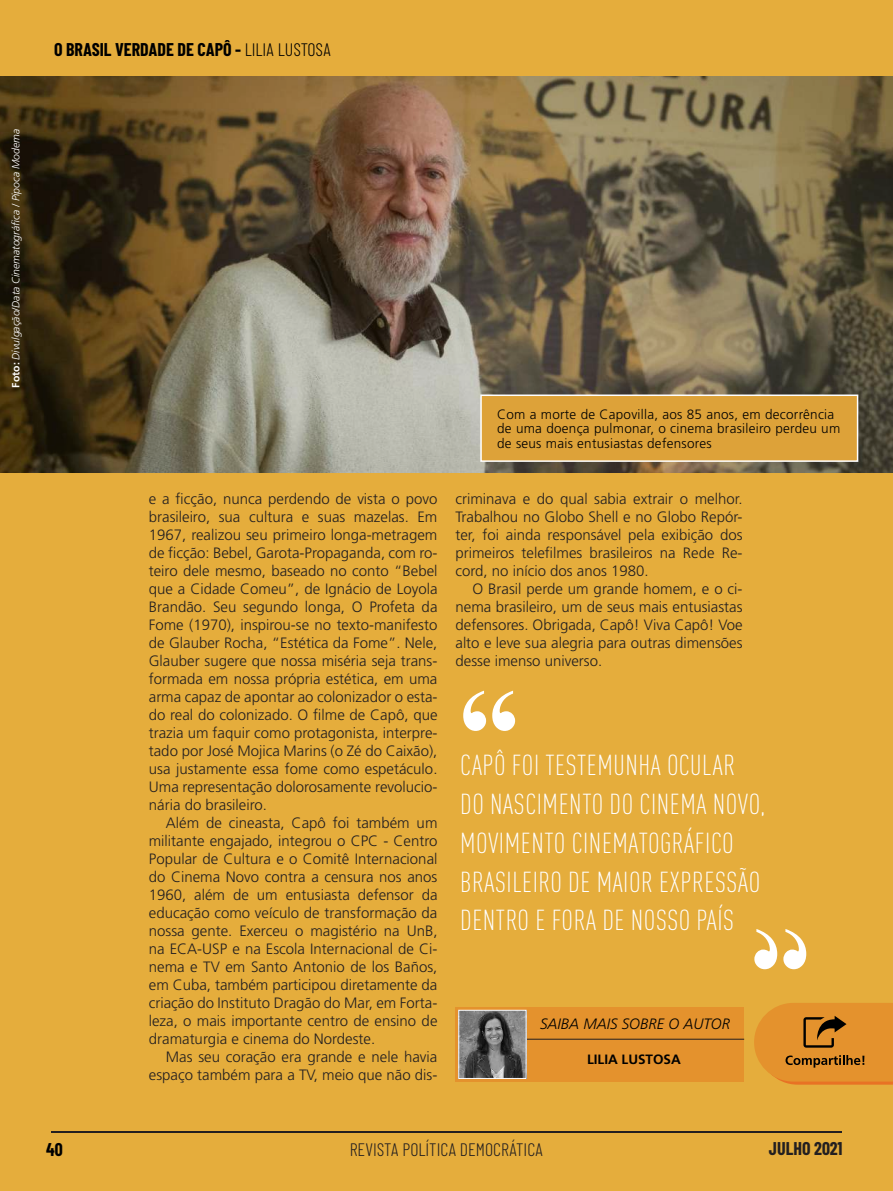
<style>
.page{position:relative;width:893px;height:1191px;background:#e5ad3c}
.page>*{position:absolute;margin:0;border:0;box-sizing:border-box;transform-origin:0 0}
.t1{font:700 123.6px "Times New Roman";color:#fff}
.t2{font:300 condensed 28.5px/38.8px "DIN Pro";letter-spacing:.02em;color:#fff}
.t3{font:700 18px "Barlow Condensed";color:#000}
.t4{font:300 18px "Barlow Condensed";color:#231f20}
.t5{font:700 18px "Barlow Condensed";color:#231f20}
.t6{font:300 15px/18px "Frutiger LT Std";color:#231f20;text-align:justify}
.t7{font:italic 300 15px "Frutiger LT Std";color:#000}
.t8{font:300 13.5px/14.2px "Frutiger LT Std";letter-spacing:.02em;color:#000}
.t9{font:700 13.5px "Frutiger LT Std";color:#000}
.t10{font:italic 300 10.5px "Frutiger LT Std";color:#fff}
.s1{font-weight:300}
.s2{font-weight:700;font-style:normal}
</style>
<div class="page">
<hr style="left:51px;top:1131px;width:791px;height:1px;background:#231f20">
<img style="left:0;top:77px;width:893px;height:396px">
<div style="left:481px;top:395px;width:377px;height:66px;background:#dda239"></div>
<div style="left:480px;top:394px;width:378px;height:68px;border:2px solid #fff"></div>
<div style="left:455px;top:1007px;width:289px;height:75px;background:#e4922d"></div>
<hr style="left:526px;top:1039px;width:218px;height:1px;background:#231f20">
<img style="left:460px;top:1012px;width:64px;height:64px">
<div style="left:458px;top:1010px;width:68px;height:68px;border:1px solid #fff"></div>
<svg style="left:754px;top:1003px;width:139px;height:81px;background:#d5892a"></svg>
<p class="t3" style="left:54px;top:43px;width:279px">O BRASIL VERDADE DE CAPÔ - <span class="s1">LILIA LUSTOSA</span></p>
<p class="t10" style="left:11px;top:387px;width:261px;rotate:-90deg"><span class="s2">Foto:</span> Divulgação/Data Cinematográfica / Pipoca Moderna</p>
<p class="t6" style="left:149px;top:490px;width:290px">e a ficção, nunca perdendo de vista o povo brasileiro, sua cultura e suas mazelas. Em 1967, realizou seu primeiro longa-metragem de ficção: Bebel, Garota-Propaganda, com ro&shy;teiro dele mesmo, baseado no conto “Bebel que a Cidade Comeu”, de Ignácio de Loyola Brandão. Seu segundo longa, O Profeta da Fome (1970), inspirou-se no texto-manifesto de Glauber Rocha, “Estética da Fome”. Nele, Glauber sugere que nossa miséria seja trans&shy;formada em nossa própria estética, em uma arma capaz de apontar ao colonizador o esta&shy;do real do colonizado. O filme de Capô, que trazia um faquir como protagonista, interpre&shy;tado por José Mojica Marins (o Zé do Caixão), usa justamente essa fome como espetáculo.<br>Uma representação dolorosamente revolucio&shy;nária do brasileiro.</p>
<p class="t6" style="left:149px;top:814px;width:290px;text-indent:17px">Além de cineasta, Capô foi também um militante engajado, integrou o CPC - Centro Popular de Cultura e o Comitê Internacional do Cinema Novo contra a censura nos anos 1960, além de um entusiasta defensor da educação como veículo de transformação da nossa gente. Exerceu o magistério na UnB, na ECA-USP e na Escola Internacional de Ci&shy;nema e TV em Santo Antonio de los Baños, em Cuba, também participou diretamente da criação do Instituto Dragão do Mar, em Forta&shy;leza, o mais importante centro de ensino de dramaturgia e cinema do Nordeste.</p>
<p class="t6" style="left:149px;top:1048px;width:290px;text-align:right">Mas seu coração era grande e nele havia espaço também para a TV, meio que não dis-</p>
<p class="t8" style="left:497px;top:407px;width:345px">Com a morte de Capovilla, aos 85 anos, em decorrência de uma doença pulmonar, o cinema brasileiro perdeu um de seus mais entusiastas defensores</p>
<p class="t6" style="left:455px;top:490px;width:289px">criminava e do qual sabia extrair o melhor.<br>Trabalhou no Globo Shell e no Globo Repór&shy;ter, foi ainda responsável pela exibição dos primeiros telefilmes brasileiros na Rede Re&shy;cord, no início dos anos 1980.</p>
<p class="t6" style="left:455px;top:580px;width:289px;text-indent:17px">O Brasil perde um grande homem, e o ci&shy;nema brasileiro, um de seus mais entusiastas defensores. Obrigada, Capô! Viva Capô! Voe alto e leve sua alegria para outras dimensões desse imenso universo.</p>
<h1 class="t1" style="left:458px;top:659px;width:63px">“</h1>
<h2 class="t2" style="left:460px;top:745px;width:307px">CAPÔ FOI TESTEMUNHA OCULAR<br>DO NASCIMENTO DO CINEMA NOVO,<br>MOVIMENTO CINEMATOGRÁFICO<br>BRASILEIRO DE MAIOR EXPRESSÃO<br>DENTRO E FORA DE NOSSO PAÍS</h2>
<p class="t7" style="left:540px;top:1018px;width:192px">SAIBA MAIS SOBRE O AUTOR</p>
<p class="t9" style="left:587px;top:1052px;width:95px">LILIA LUSTOSA</p>
<p class="t3" style="left:46px;top:1143px;width:18px">40</p>
<p class="t4" style="left:350px;top:1143px;width:195px">REVISTA POLÍTICA DEMOCRÁTICA</p>
<p class="t5" style="left:769px;top:1141px;width:75px">JULHO 2021</p>
</div>
